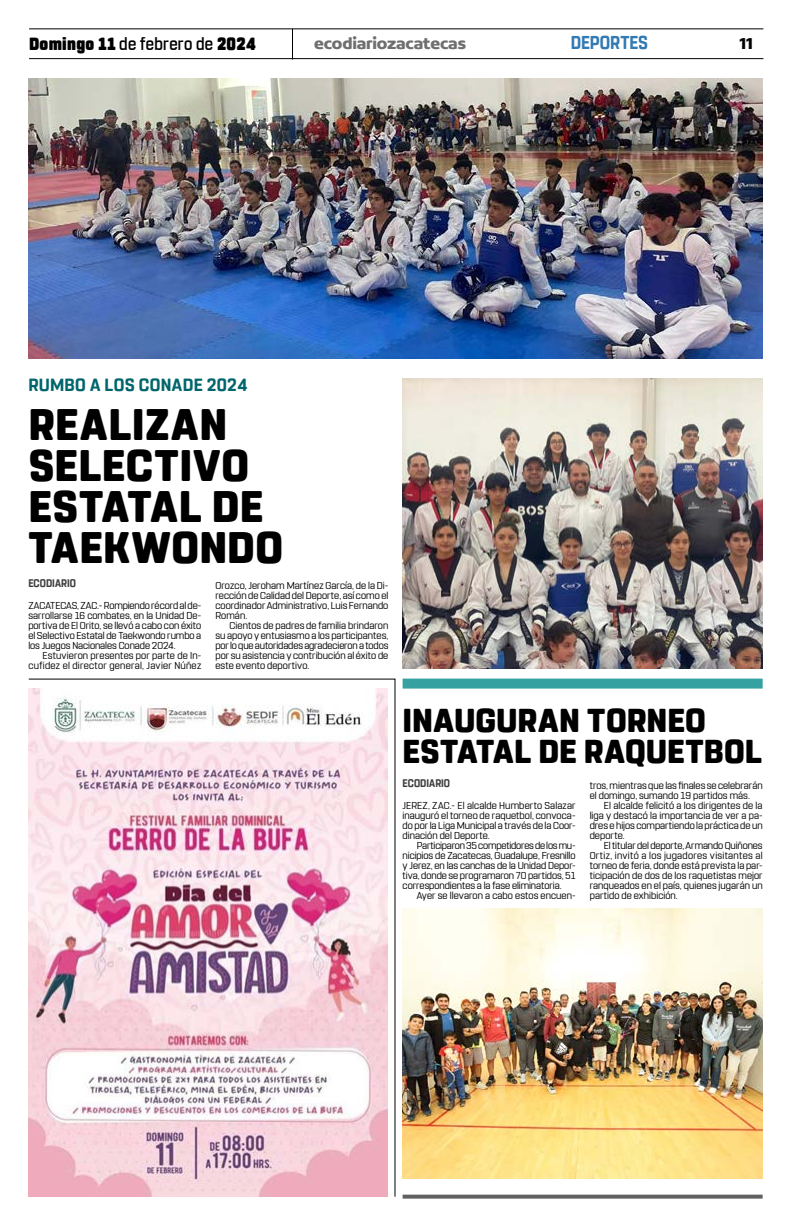
<style>
.page{position:relative;width:791px;height:1225px;background:#fff}
.page>*{position:absolute;margin:0;border:0;box-sizing:border-box;transform-origin:0 0}
.t1{font:800 44px/41px "Rohn Rounded";letter-spacing:.01em;color:#000}
.t2{font:800 33px/31px "Rohn Rounded";color:#000}
.t3{font:700 18.6px "Rohn Rounded";color:#327ab3;scale:.91 1}
.t4{font:900 17.6px "Rohn Rounded";letter-spacing:.015em;color:#000;scale:.91 1}
.t5{font:700 17.6px "Rohn Rounded";letter-spacing:.015em;color:#00666c}
.t6{font:700 16.9px "Concord";letter-spacing:-.01em;color:#706f6f}
.t7{font:700 16.9px "Concord";color:#000}
.t8{font:700 11px "Rohn Rounded";letter-spacing:.005em;color:#3d3d3d;scale:.91 1}
.t9{font:10px/10px "Rohn Rounded";letter-spacing:.005em;color:#000;text-align:justify}
.s1{font-weight:500}
</style>
<div class="page">
<svg style="left:403px;top:1194px;width:360px;height:4px"></svg>
<hr style="left:29px;top:28px;width:734px;height:1px;background:#000">
<hr style="left:29px;top:58px;width:734px;height:1px;background:#000">
<hr style="left:292px;top:29px;width:1px;height:31px;background:#000">
<svg style="left:28px;top:678px;width:368px;height:519px"></svg>
<img style="left:28px;top:688px;width:360px;height:508px">
<div style="left:403px;top:678px;width:360px;height:10px;background:#36a1a1"></div>
<img style="left:403px;top:378px;width:360px;height:290px">
<img style="left:28px;top:78px;width:735px;height:280px">
<img style="left:403px;top:908px;width:360px;height:270px">
<h3 class="t4" style="left:29px;top:33px;width:251px">Domingo 11 <span class="s1">de febrero de</span> 2024</h3>
<h3 class="t6" style="left:314px;top:33px;width:153px">ecodiariozacatecas</h3>
<h3 class="t3" style="left:571px;top:32px;width:86px">DEPORTES</h3>
<h3 class="t7" style="left:739px;top:33px;width:15px">11</h3>
<h3 class="t5" style="left:28px;top:375px;width:220px">RUMBO A LOS CONADE 2024</h3>
<h1 class="t1" style="left:28px;top:405px;width:256px">REALIZAN<br>SELECTIVO<br>ESTATAL DE<br>TAEKWONDO</h1>
<p class="t9" style="left:28px;top:600px;width:174px">ZACATECAS, ZAC.- Rompiendo récord al de&shy;sarrollarse 16 combates, en la Unidad De&shy;portiva de El Orito, se llevó a cabo con éxito el Selectivo Estatal de Taekwondo rumbo a los Juegos Nacionales Conade 2024.</p>
<p class="t9" style="left:28px;top:650px;width:174px;text-align:right">Estuvieron presentes por parte de In&shy;cufidez el director general, Javier Núñez</p>
<p class="t8" style="left:28px;top:576px;width:54px">ECODIARIO</p>
<p class="t9" style="left:215px;top:580px;width:174px">Orozco, Jeroham Martínez García, de la Di&shy;rección de Calidad del Deporte, así como el coordinador Administrativo, Luis Fernando Román.</p>
<p class="t9" style="left:215px;top:620px;width:174px;text-indent:14px">Cientos de padres de familia brindaron su apoyo y entusiasmo a los participantes, por lo que autoridades agradecieron a todos por su asistencia y contribución al éxito de este evento deportivo.</p>
<h2 class="t2" style="left:403px;top:706px;width:361px">INAUGURAN TORNEO<br>ESTATAL DE RAQUETBOL</h2>
<p class="t8" style="left:403px;top:776px;width:54px">ECODIARIO</p>
<p class="t9" style="left:590px;top:780px;width:174px">tros, mientras que las finales se celebrarán el domingo, sumando 19 partidos más.</p>
<p class="t9" style="left:590px;top:800px;width:174px;text-indent:14px">El alcalde felicitó a los dirigentes de la liga y destacó la importancia de ver a pa&shy;dres e hijos compartiendo la práctica de un deporte.</p>
<p class="t9" style="left:590px;top:840px;width:174px;text-indent:14px">El titular del deporte, Armando Quiñones Ortiz, invitó a los jugadores visitantes al torneo de feria, donde está prevista la par&shy;ticipación de dos de los raquetistas mejor ranqueados en el país, quienes jugarán un partido de exhibición.</p>
<p class="t9" style="left:403px;top:800px;width:174px">JEREZ, ZAC.- El alcalde Humberto Salazar inauguró el torneo de raquetbol, convoca&shy;do por la Liga Municipal a través de la Coor&shy;dinación del Deporte.</p>
<p class="t9" style="left:403px;top:840px;width:174px;text-indent:14px">Participaron 35 competidores de los mu&shy;nicipios de Zacatecas, Guadalupe, Fresnillo y Jerez, en las canchas de la Unidad Depor&shy;tiva, donde se programaron 70 partidos, 51 correspondientes a la fase eliminatoria.</p>
<p class="t9" style="left:417px;top:890px;width:160px">Ayer se llevaron a cabo estos encuen-</p>
</div>
